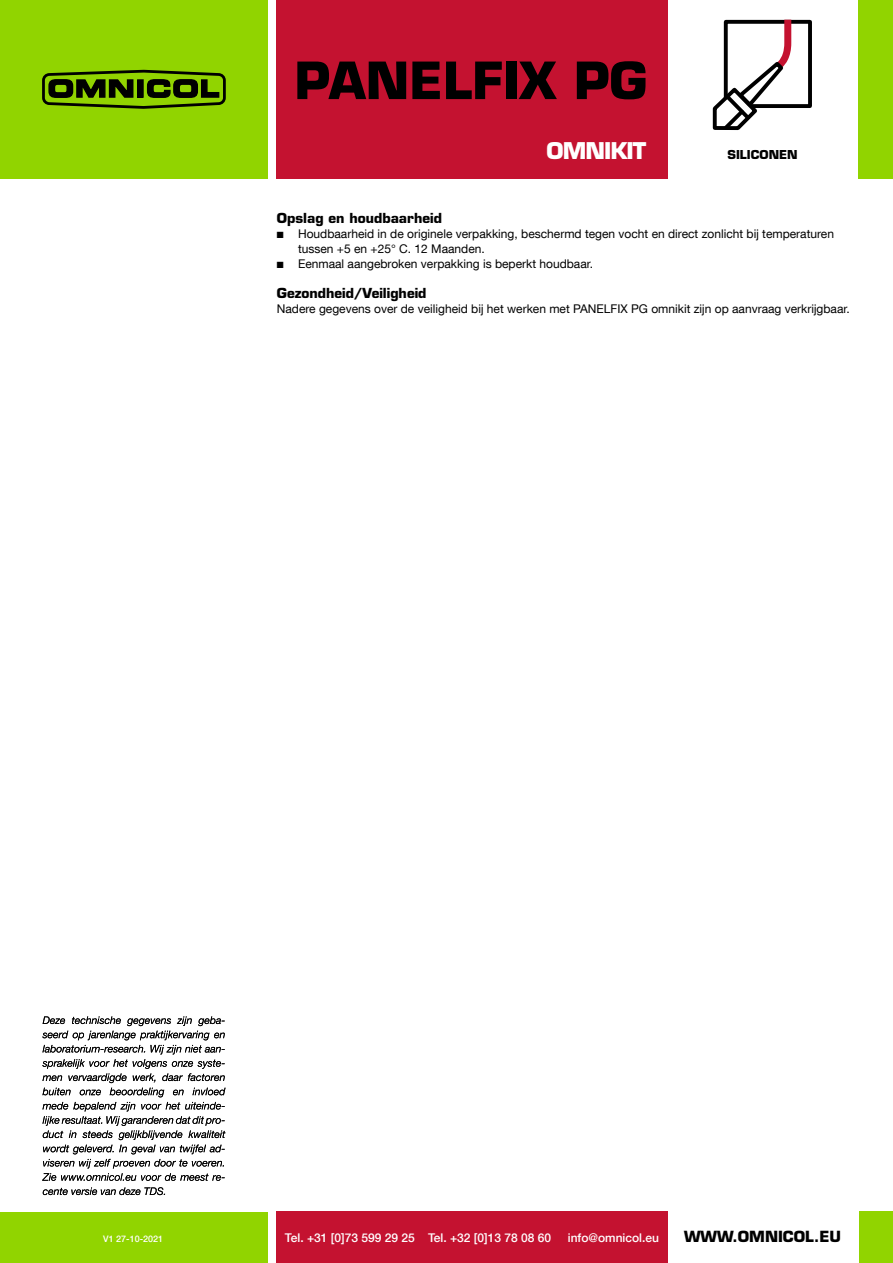
<style>
.page{position:relative;width:893px;height:1263px;background:#fff}
.page>*{position:absolute;margin:0;border:0;box-sizing:border-box;transform-origin:0 0}
.t1{font:700 49.95px "Eurostile LT Std";color:#000}
.t2{font:700 22.5px "Eurostile LT Std";letter-spacing:-.04em;color:#fff}
.t3{font:700 15px "Eurostile LT Std";color:#000}
.t4{font:700 13.5px "Eurostile LT Std";color:#000}
.t5{font:12px/15px "Helvetica Neue LT Com";color:#000}
.t6{font:500 12px "Helvetica Neue LT Com";color:#fff}
.t7{font:700 12px "Eurostile LT Std";color:#000}
.t8{font:500 9px "Helvetica Neue LT Com";color:#fff}
</style>
<div class="page">
<div style="left:0;top:1212px;width:268px;height:51px;background:#91d400"></div>
<div style="left:859px;top:1212px;width:34px;height:51px;background:#91d400"></div>
<div style="left:858px;top:0;width:35px;height:179px;background:#91d400"></div>
<div style="left:0;top:0;width:268px;height:179px;background:#91d400"></div>
<div style="left:42px;top:73px;width:184px;height:32px;border:3px solid #000;border-radius:6px"></div>
<svg style="left:48px;top:79px;width:86px;height:19px"></svg>
<div style="left:138px;top:80px;width:5px;height:17px;background:#000"></div>
<div style="left:137px;top:79px;width:7px;height:19px;border:1px solid #000"></div>
<svg style="left:146px;top:79px;width:74px;height:19px"></svg>
<div style="left:276px;top:1212px;width:392px;height:51px;background:#c41230"></div>
<div style="left:276px;top:0;width:392px;height:179px;background:#c41230"></div>
<div style="left:724px;top:20px;width:88px;height:88px;border:4px solid #000"></div>
<svg style="left:713px;top:20px;width:78px;height:110px"></svg>
<svg style="left:43px;top:1187px;width:122px;height:8px"></svg>
<svg style="left:42px;top:1016px;width:184px;height:165px"></svg>
<h1 class="t1" style="left:294px;top:50px;width:354px">PANELFIX PG</h1>
<h2 class="t2" style="left:547px;top:136px;width:101px">OMNIKIT</h2>
<p class="t7" style="left:727px;top:147px;width:72px">SILICONEN</p>
<p class="t4" style="left:277px;top:209px;width:167px">Opslag en houdbaarheid</p>
<p class="t5" style="left:298px;top:226px;width:537px;text-indent:-21px">■ Houdbaarheid in de originele verpakking, beschermd tegen vocht en direct zonlicht bij temperaturen tussen +5 en +25° C. 12 Maanden.</p>
<p class="t5" style="left:277px;top:256px;width:318px">■ Eenmaal aangebroken verpakking is beperkt houdbaar.</p>
<p class="t4" style="left:277px;top:284px;width:151px">Gezondheid/Veiligheid</p>
<p class="t5" style="left:277px;top:301px;width:574px">Nadere gegevens over de veiligheid bij het werken met PANELFIX PG omnikit zijn op aanvraag verkrijgbaar.</p>
<p class="t8" style="left:103px;top:1233px;width:62px">V1 27-10-2021</p>
<p class="t6" style="left:285px;top:1230px;width:268px">Tel. +31 [0]73 599 29 25 Tel. +32 [0]13 78 08 60</p>
<p class="t6" style="left:568px;top:1230px;width:93px">info@omnicol.eu</p>
<p class="t3" style="left:684px;top:1227px;width:159px">WWW.OMNICOL.EU</p>
</div>
